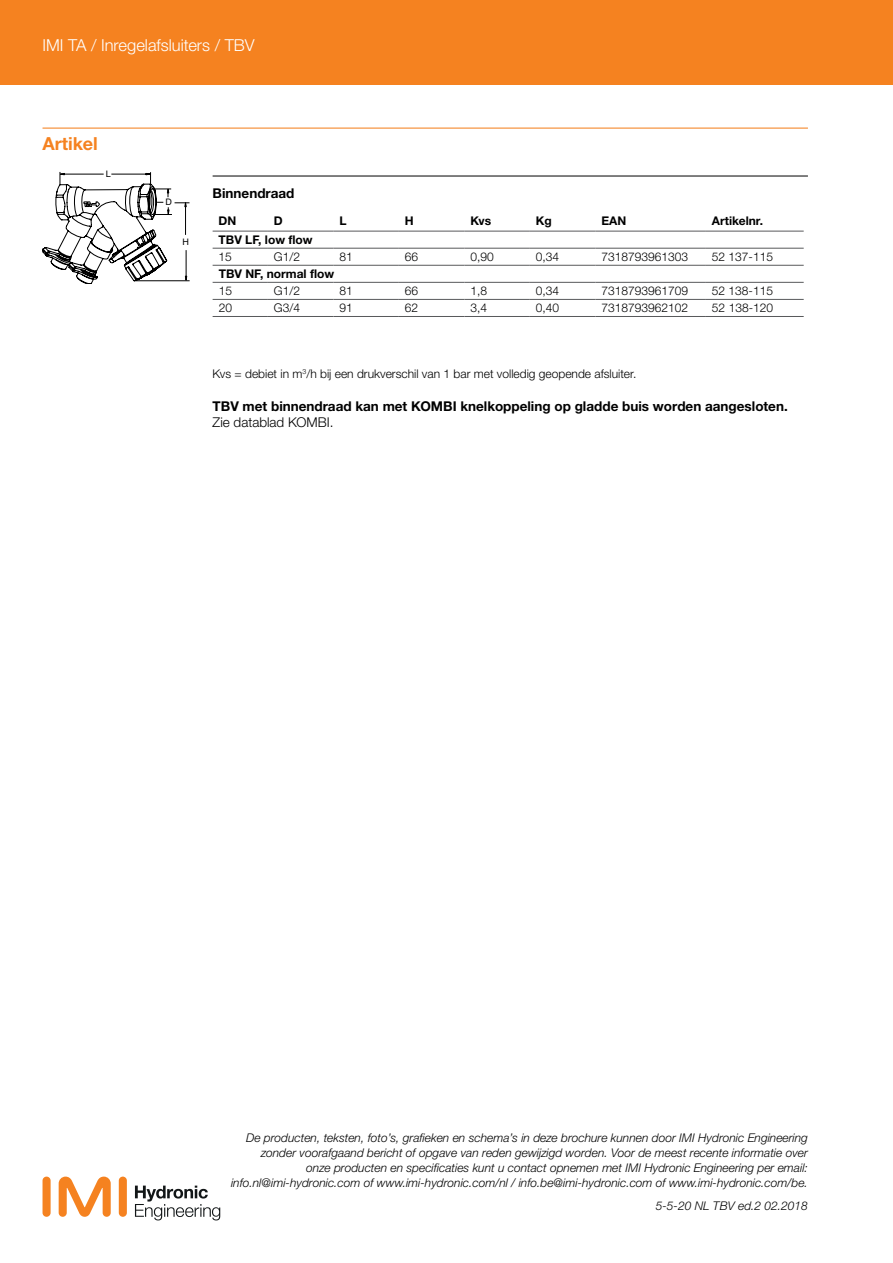
<style>
.page{position:relative;width:893px;height:1263px;background:#fff}
.page>*{position:absolute;margin:0;border:0;box-sizing:border-box;transform-origin:0 0}
.t1{font:700 18px "Helvetica Neue LTW1 G";color:#f58220}
.t2{font:300 16.5px "Helvetica Neue LTW1 G";color:#fff}
.t3{font:700 13.5px "Helvetica Neue LTW1 G";color:#000}
.t4{font:300 13.5px "Helvetica Neue LTW1 G";color:#000}
.t5{font:italic 300 12px/15px "Helvetica Neue LT Std";color:#000;text-align:right}
.t6{font:300 12px "Helvetica Neue LTW1 G";color:#000}
.t7{font:700 12px "Helvetica Neue LTW1 G";color:#000}
.t8{font:italic 300 12px "Helvetica Neue LTW1 G";color:#000}
.t9{font:9px "Helvetica";color:#000}
.s1{font-family:"Helvetica Neue LTW1 G"}
</style>
<div class="page">
<div style="left:119px;top:1176px;width:8px;height:41px;background:#f58220;border-radius:4px"></div>
<div style="left:43px;top:1176px;width:8px;height:41px;background:#f58220;border-radius:4px"></div>
<svg style="left:59px;top:1176px;width:52px;height:41px"></svg>
<svg style="left:135px;top:1185px;width:85px;height:35px"></svg>
<div style="left:0;top:0;width:893px;height:85px;background:#f58220"></div>
<hr style="left:43px;top:128px;width:765px;height:1px;background:#f58220">
<hr style="left:213px;top:176px;width:595px;height:1px;background:#000">
<hr style="left:213px;top:231px;width:55px;height:1px;background:#58595b">
<hr style="left:268px;top:231px;width:65px;height:1px;background:#58595b">
<hr style="left:333px;top:231px;width:66px;height:1px;background:#58595b">
<hr style="left:399px;top:231px;width:65px;height:1px;background:#58595b">
<hr style="left:464px;top:231px;width:66px;height:1px;background:#58595b">
<hr style="left:530px;top:231px;width:65px;height:1px;background:#58595b">
<hr style="left:595px;top:231px;width:111px;height:1px;background:#58595b">
<hr style="left:706px;top:231px;width:98px;height:1px;background:#58595b">
<hr style="left:213px;top:248px;width:55px;height:1px;background:#58595b">
<hr style="left:268px;top:248px;width:65px;height:1px;background:#58595b">
<hr style="left:333px;top:248px;width:66px;height:1px;background:#58595b">
<hr style="left:399px;top:248px;width:65px;height:1px;background:#58595b">
<hr style="left:464px;top:248px;width:66px;height:1px;background:#58595b">
<hr style="left:530px;top:248px;width:65px;height:1px;background:#58595b">
<hr style="left:595px;top:248px;width:111px;height:1px;background:#58595b">
<hr style="left:706px;top:248px;width:98px;height:1px;background:#58595b">
<hr style="left:213px;top:265px;width:55px;height:1px;background:#58595b">
<hr style="left:268px;top:265px;width:65px;height:1px;background:#58595b">
<hr style="left:333px;top:265px;width:66px;height:1px;background:#58595b">
<hr style="left:399px;top:265px;width:65px;height:1px;background:#58595b">
<hr style="left:464px;top:265px;width:66px;height:1px;background:#58595b">
<hr style="left:530px;top:265px;width:65px;height:1px;background:#58595b">
<hr style="left:595px;top:265px;width:111px;height:1px;background:#58595b">
<hr style="left:706px;top:265px;width:98px;height:1px;background:#58595b">
<hr style="left:213px;top:282px;width:55px;height:1px;background:#58595b">
<hr style="left:268px;top:282px;width:65px;height:1px;background:#58595b">
<hr style="left:333px;top:282px;width:66px;height:1px;background:#58595b">
<hr style="left:399px;top:282px;width:65px;height:1px;background:#58595b">
<hr style="left:464px;top:282px;width:66px;height:1px;background:#58595b">
<hr style="left:530px;top:282px;width:65px;height:1px;background:#58595b">
<hr style="left:595px;top:282px;width:111px;height:1px;background:#58595b">
<hr style="left:706px;top:282px;width:98px;height:1px;background:#58595b">
<hr style="left:213px;top:299px;width:55px;height:1px;background:#58595b">
<hr style="left:213px;top:316px;width:55px;height:1px;background:#58595b">
<hr style="left:268px;top:299px;width:65px;height:1px;background:#58595b">
<hr style="left:268px;top:316px;width:65px;height:1px;background:#58595b">
<hr style="left:333px;top:299px;width:66px;height:1px;background:#58595b">
<hr style="left:333px;top:316px;width:66px;height:1px;background:#58595b">
<hr style="left:399px;top:299px;width:65px;height:1px;background:#58595b">
<hr style="left:399px;top:316px;width:65px;height:1px;background:#58595b">
<hr style="left:464px;top:299px;width:66px;height:1px;background:#58595b">
<hr style="left:464px;top:316px;width:66px;height:1px;background:#58595b">
<hr style="left:530px;top:299px;width:65px;height:1px;background:#58595b">
<hr style="left:530px;top:316px;width:65px;height:1px;background:#58595b">
<hr style="left:595px;top:299px;width:111px;height:1px;background:#58595b">
<hr style="left:595px;top:316px;width:111px;height:1px;background:#58595b">
<hr style="left:706px;top:299px;width:98px;height:1px;background:#58595b">
<hr style="left:706px;top:316px;width:98px;height:1px;background:#58595b">
<hr style="left:134px;top:280px;width:56px;height:1px;background:#000">
<svg style="left:43px;top:172px;width:146px;height:112px"></svg>
<h2 class="t2" style="left:43px;top:35px;width:214px">IMI TA / Inregelafsluiters / TBV</h2>
<h1 class="t1" style="left:43px;top:132px;width:57px">Artikel</h1>
<p class="t9" style="left:106px;top:169px;width:7px">L</p>
<p class="t9" style="left:165px;top:197px;width:8px">D</p>
<p class="t9" style="left:183px;top:237px;width:8px">H</p>
<p class="t3" style="left:213px;top:184px;width:83px">Binnendraad</p>
<p class="t7" style="left:219px;top:213px;width:19px">DN</p>
<p class="t7" style="left:274px;top:213px;width:10px">D</p>
<p class="t7" style="left:339px;top:213px;width:9px">L</p>
<p class="t7" style="left:405px;top:213px;width:10px">H</p>
<p class="t7" style="left:470px;top:213px;width:22px">Kvs</p>
<p class="t7" style="left:536px;top:213px;width:17px">Kg</p>
<p class="t7" style="left:601px;top:213px;width:26px">EAN</p>
<p class="t7" style="left:712px;top:213px;width:53px">Artikelnr.</p>
<p class="t7" style="left:219px;top:232px;width:96px">TBV LF, low flow</p>
<p class="t6" style="left:219px;top:249px;width:15px">15</p>
<p class="t6" style="left:274px;top:249px;width:28px">G1/2</p>
<p class="t6" style="left:339px;top:249px;width:15px">81</p>
<p class="t6" style="left:405px;top:249px;width:15px">66</p>
<p class="t6" style="left:470px;top:249px;width:25px">0,90</p>
<p class="t6" style="left:536px;top:249px;width:25px">0,34</p>
<p class="t6" style="left:601px;top:249px;width:88px">7318793961303</p>
<p class="t6" style="left:712px;top:249px;width:63px">52 137-115</p>
<p class="t7" style="left:219px;top:266px;width:117px">TBV NF, normal flow</p>
<p class="t6" style="left:219px;top:284px;width:15px">15</p>
<p class="t6" style="left:274px;top:284px;width:28px">G1/2</p>
<p class="t6" style="left:339px;top:284px;width:15px">81</p>
<p class="t6" style="left:405px;top:284px;width:15px">66</p>
<p class="t6" style="left:470px;top:284px;width:18px">1,8</p>
<p class="t6" style="left:536px;top:284px;width:25px">0,34</p>
<p class="t6" style="left:601px;top:284px;width:88px">7318793961709</p>
<p class="t6" style="left:712px;top:284px;width:63px">52 138-115</p>
<p class="t6" style="left:219px;top:301px;width:15px">20</p>
<p class="t6" style="left:274px;top:301px;width:28px">G3/4</p>
<p class="t6" style="left:339px;top:301px;width:15px">91</p>
<p class="t6" style="left:405px;top:301px;width:15px">62</p>
<p class="t6" style="left:470px;top:301px;width:18px">3,4</p>
<p class="t6" style="left:536px;top:301px;width:25px">0,40</p>
<p class="t6" style="left:601px;top:301px;width:88px">7318793962102</p>
<p class="t6" style="left:712px;top:301px;width:63px">52 138-120</p>
<p class="t6" style="left:213px;top:366px;width:425px">Kvs = debiet in m<sup>3</sup>/h bij een drukverschil van 1 bar met volledig geopende afsluiter.</p>
<p class="t3" style="left:213px;top:398px;width:577px">TBV met binnendraad kan met KOMBI knelkoppeling op gladde buis worden aangesloten.</p>
<p class="t4" style="left:213px;top:414px;width:122px">Zie datablad KOMBI.</p>
<p class="t5" style="left:231px;top:1129px;width:578px">De producten, teksten, foto’s, grafieken en schema’s in deze brochure kunnen door IMI Hydronic Engineering zonder voorafgaand bericht of opgave van reden gewijzigd worden. Voor de meest recente informatie over<br>onze producten en specificaties kunt u contact opnemen met IMI Hydronic Engineering per email: info.nl@imi-hydronic.com of www.imi-hydronic.com/nl / info.be@imi-hydronic.com of www.imi-hydronic.com/be<span class="s1">.</span></p>
<p class="t8" style="left:656px;top:1198px;width:154px">5-5-20 NL TBV ed.2 02.2018</p>
</div>
